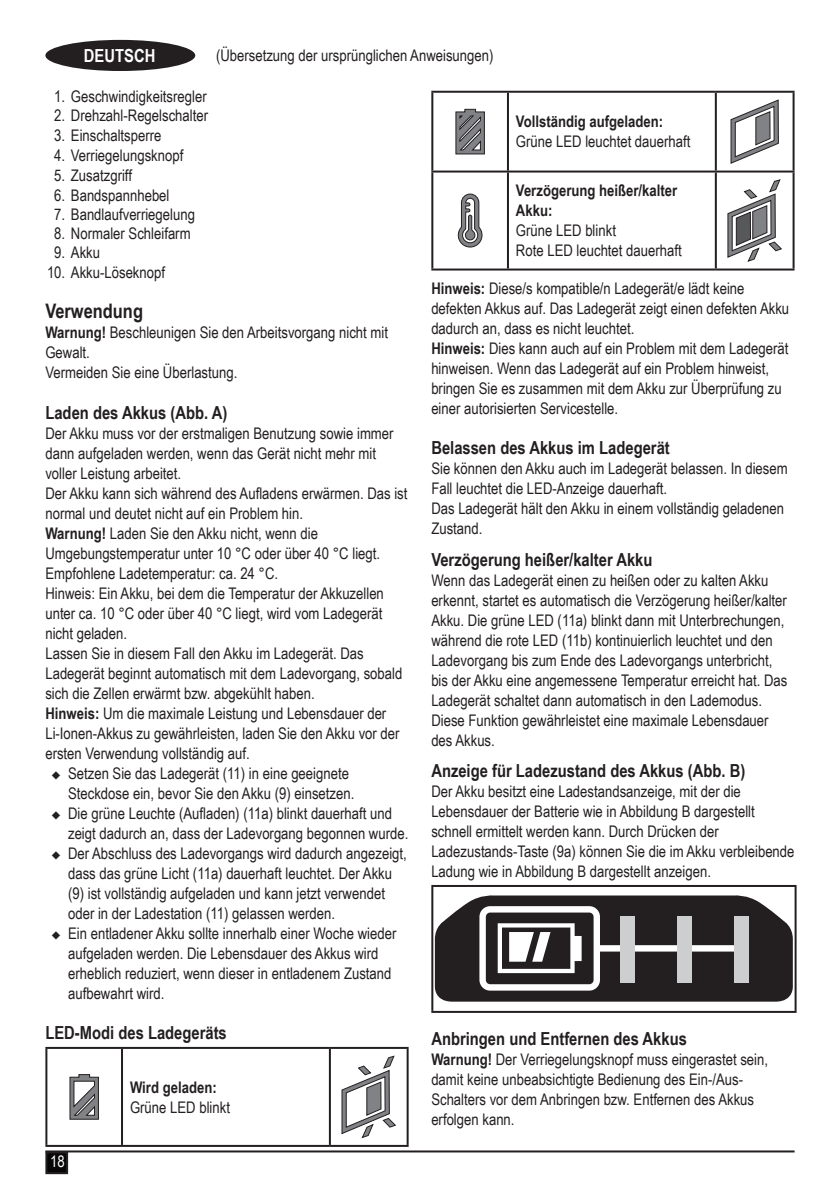
<style>
.page{position:relative;width:840px;height:1191px;background:#fff}
.page>*{position:absolute;margin:0;border:0;box-sizing:border-box;transform-origin:0 0}
.t1{font:700 20px "Arial Narrow";color:#231f20}
.body{font:700 18px "Arial Narrow";color:#231f20}
.t2{font:700 18px "Arial Narrow";color:#fff}
.body-2{font:16px/20px "Arial Narrow";color:#231f20}
.bullet1{font:16px/20px "Arial Narrow";color:#231f20}
.list{font:16px "Arial Narrow";color:#231f20}
.Table{font:16px/20px "Arial Narrow";color:#231f20}
.body-3{font:700 16px/20px "Arial Narrow";color:#231f20}
.t3{font:16px "Arial Narrow";color:#fff}
.s1{font-weight:700}
</style>
<div class="page">
<hr style="left:45px;top:1150px;width:749px;height:2px;background:#231f20">
<div style="left:46px;top:1152px;width:21px;height:21px;background:#060606"></div>
<div style="left:45px;top:1151px;width:23px;height:23px;border:2px solid #231f20"></div>
<div style="left:45px;top:40px;width:150px;height:31px;background:#231f20;border-radius:50%"></div>
<hr style="left:45px;top:1047px;width:77px;height:2px;background:#231f20">
<hr style="left:45px;top:1049px;width:2px;height:95px;background:#231f20">
<hr style="left:122px;top:1047px;width:208px;height:2px;background:#231f20">
<hr style="left:121px;top:1049px;width:2px;height:95px;background:#231f20">
<hr style="left:330px;top:1047px;width:78px;height:2px;background:#231f20">
<hr style="left:329px;top:1049px;width:2px;height:95px;background:#231f20">
<hr style="left:406px;top:1049px;width:2px;height:95px;background:#231f20">
<hr style="left:45px;top:1144px;width:77px;height:2px;background:#231f20">
<hr style="left:122px;top:1144px;width:208px;height:2px;background:#231f20">
<hr style="left:330px;top:1144px;width:78px;height:2px;background:#231f20">
<svg style="left:69px;top:1074px;width:30px;height:45px"></svg>
<svg style="left:341px;top:1055px;width:55px;height:83px"></svg>
<hr style="left:431px;top:91px;width:76px;height:2px;background:#231f20">
<hr style="left:431px;top:93px;width:2px;height:77px;background:#231f20">
<hr style="left:507px;top:91px;width:208px;height:2px;background:#231f20">
<hr style="left:506px;top:93px;width:2px;height:77px;background:#231f20">
<hr style="left:715px;top:91px;width:79px;height:2px;background:#231f20">
<hr style="left:714px;top:93px;width:2px;height:77px;background:#231f20">
<hr style="left:792px;top:93px;width:2px;height:77px;background:#231f20">
<hr style="left:431px;top:170px;width:76px;height:2px;background:#231f20">
<hr style="left:431px;top:172px;width:2px;height:96px;background:#231f20">
<hr style="left:507px;top:170px;width:208px;height:2px;background:#231f20">
<hr style="left:506px;top:172px;width:2px;height:96px;background:#231f20">
<hr style="left:715px;top:170px;width:79px;height:2px;background:#231f20">
<hr style="left:714px;top:172px;width:2px;height:96px;background:#231f20">
<hr style="left:792px;top:172px;width:2px;height:96px;background:#231f20">
<hr style="left:431px;top:268px;width:76px;height:2px;background:#231f20">
<hr style="left:507px;top:268px;width:208px;height:2px;background:#231f20">
<hr style="left:715px;top:268px;width:79px;height:2px;background:#231f20">
<svg style="left:455px;top:109px;width:29px;height:45px"></svg>
<svg style="left:730px;top:99px;width:48px;height:65px"></svg>
<svg style="left:457px;top:193px;width:25px;height:54px"></svg>
<svg style="left:727px;top:179px;width:54px;height:83px"></svg>
<hr style="left:431px;top:885px;width:365px;height:2px;background:#231f20">
<hr style="left:431px;top:887px;width:2px;height:124px;background:#231f20">
<hr style="left:794px;top:887px;width:2px;height:124px;background:#231f20">
<hr style="left:431px;top:1011px;width:365px;height:2px;background:#231f20">
<svg style="left:434px;top:895px;width:358px;height:106px"></svg>
<div style="left:620px;top:916px;width:14px;height:66px;background:#cdced0"></div>
<div style="left:677px;top:916px;width:14px;height:66px;background:#cdced0"></div>
<div style="left:733px;top:916px;width:14px;height:66px;background:#cdced0"></div>
<p class="t2" style="left:84px;top:42px;width:73px">DEUTSCH</p>
<p class="body-2" style="left:216px;top:44px;width:279px">(Übersetzung der ursprünglichen Anweisungen)</p>
<p class="list" style="left:54px;top:85px;width:154px">1. Geschwindigkeitsregler</p>
<p class="list" style="left:54px;top:104px;width:155px">2. Drehzahl-Regelschalter</p>
<p class="list" style="left:54px;top:124px;width:109px">3. Einschaltsperre</p>
<p class="list" style="left:54px;top:144px;width:130px">4. Verriegelungsknopf</p>
<p class="list" style="left:54px;top:164px;width:79px">5. Zusatzgriff</p>
<p class="list" style="left:54px;top:183px;width:117px">6. Bandspannhebel</p>
<p class="list" style="left:54px;top:202px;width:142px">7. Bandlaufverriegelung</p>
<p class="list" style="left:54px;top:222px;width:138px">8. Normaler Schleifarm</p>
<p class="list" style="left:54px;top:241px;width:47px">9. Akku</p>
<p class="list" style="left:47px;top:261px;width:119px">10. Akku-Löseknopf</p>
<p class="t1" style="left:45px;top:296px;width:99px">Verwendung</p>
<p class="body-2" style="left:45px;top:322px;width:344px"><span class="s1">Warnung!</span> Beschleunigen Sie den Arbeitsvorgang nicht mit<br>Gewalt.<br>Vermeiden Sie eine Überlastung.</p>
<p class="body" style="left:45px;top:399px;width:183px">Laden des Akkus (Abb. A)</p>
<p class="body-2" style="left:45px;top:422px;width:363px">Der Akku muss vor der erstmaligen Benutzung sowie immer dann aufgeladen werden, wenn das Gerät nicht mehr mit voller Leistung arbeitet.<br>Der Akku kann sich während des Aufladens erwärmen. Das ist normal und deutet nicht auf ein Problem hin.</p>
<p class="Table" style="left:45px;top:522px;width:336px"><span class="s1">Warnung!</span> Laden Sie den Akku nicht, wenn die<br>Umgebungstemperatur unter 10 °C oder über 40 °C liegt.<br>Empfohlene Ladetemperatur: ca. 24 °C.</p>
<p class="body-2" style="left:45px;top:582px;width:340px;text-align:justify">Hinweis: Ein Akku, bei dem die Temperatur der Akkuzellen unter ca. 10 °C oder über 40 °C liegt, wird vom Ladegerät nicht geladen.</p>
<p class="body-2" style="left:45px;top:642px;width:358px">Lassen Sie in diesem Fall den Akku im Ladegerät. Das<br>Ladegerät beginnt automatisch mit dem Ladevorgang, sobald sich die Zellen erwärmt bzw. abgekühlt haben.</p>
<p class="bullet1" style="left:45px;top:702px;width:355px"><span class="s1">Hinweis:</span> Um die maximale Leistung und Lebensdauer der<br>Li-Ionen-Akkus zu gewährleisten, laden Sie den Akku vor der ersten Verwendung vollständig auf.</p>
<p class="bullet1" style="left:68px;top:762px;width:287px;text-indent:-17px">◆ Setzen Sie das Ladegerät (11) in eine geeignete<br>Steckdose ein, bevor Sie den Akku (9) einsetzen.</p>
<p class="bullet1" style="left:68px;top:802px;width:341px;text-indent:-17px">◆ Die grüne Leuchte (Aufladen) (11a) blinkt dauerhaft und zeigt dadurch an, dass der Ladevorgang begonnen wurde.</p>
<p class="bullet1" style="left:68px;top:842px;width:340px;text-indent:-17px">◆ Der Abschluss des Ladevorgangs wird dadurch angezeigt, dass das grüne Licht (11a) dauerhaft leuchtet. Der Akku (9) ist vollständig aufgeladen und kann jetzt verwendet oder in der Ladestation (11) gelassen werden.</p>
<p class="bullet1" style="left:68px;top:922px;width:329px;text-indent:-17px">◆ Ein entladener Akku sollte innerhalb einer Woche wieder aufgeladen werden. Die Lebensdauer des Akkus wird erheblich reduziert, wenn dieser in entladenem Zustand aufbewahrt wird.</p>
<p class="body" style="left:45px;top:1019px;width:183px">LED-Modi des Ladegeräts</p>
<p class="body-3" style="left:130px;top:1076px;width:88px">Wird geladen:</p>
<p class="body-2" style="left:130px;top:1096px;width:101px">Grüne LED blinkt</p>
<p class="body-3" style="left:515px;top:111px;width:149px">Vollständig aufgeladen:</p>
<p class="body-2" style="left:515px;top:131px;width:176px">Grüne LED leuchtet dauerhaft</p>
<p class="body-3" style="left:515px;top:180px;width:163px">Verzögerung heißer/kalter<br>Akku:</p>
<p class="body-2" style="left:515px;top:220px;width:101px">Grüne LED blinkt</p>
<p class="body-2" style="left:515px;top:240px;width:167px">Rote LED leuchtet dauerhaft</p>
<p class="body-2" style="left:431px;top:278px;width:359px"><span class="s1">Hinweis:</span> Diese/s kompatible/n Ladegerät/e lädt keine defekten Akkus auf. Das Ladegerät zeigt einen defekten Akku dadurch an, dass es nicht leuchtet.</p>
<p class="body-2" style="left:431px;top:338px;width:358px"><span class="s1">Hinweis:</span> Dies kann auch auf ein Problem mit dem Ladegerät hinweisen. Wenn das Ladegerät auf ein Problem hinweist, bringen Sie es zusammen mit dem Akku zur Überprüfung zu einer autorisierten Servicestelle.</p>
<p class="body" style="left:431px;top:434px;width:240px">Belassen des Akkus im Ladegerät</p>
<p class="body-2" style="left:431px;top:458px;width:357px">Sie können den Akku auch im Ladegerät belassen. In diesem Fall leuchtet die LED-Anzeige dauerhaft.<br>Das Ladegerät hält den Akku in einem vollständig geladenen Zustand.</p>
<p class="body" style="left:431px;top:545px;width:222px">Verzögerung heißer/kalter Akku</p>
<p class="body-2" style="left:431px;top:569px;width:357px">Wenn das Ladegerät einen zu heißen oder zu kalten Akku erkennt, startet es automatisch die Verzögerung heißer/kalter Akku. Die grüne LED (11a) blinkt dann mit Unterbrechungen, während die rote LED (11b) kontinuierlich leuchtet und den Ladevorgang bis zum Ende des Ladevorgangs unterbricht, bis der Akku eine angemessene Temperatur erreicht hat. Das Ladegerät schaltet dann automatisch in den Lademodus.<br>Diese Funktion gewährleistet eine maximale Lebensdauer des Akkus.</p>
<p class="body" style="left:431px;top:757px;width:315px">Anzeige für Ladezustand des Akkus (Abb. B)</p>
<p class="body-2" style="left:431px;top:780px;width:364px">Der Akku besitzt eine Ladestandsanzeige, mit der die Lebensdauer der Batterie wie in Abbildung B dargestellt schnell ermittelt werden kann. Durch Drücken der Ladezustands-Taste (9a) können Sie die im Akku verbleibende Ladung wie in Abbildung B dargestellt anzeigen.</p>
<p class="body" style="left:431px;top:1025px;width:257px">Anbringen und Entfernen des Akkus</p>
<p class="body-2" style="left:431px;top:1048px;width:338px"><span class="s1">Warnung!</span> Der Verriegelungsknopf muss eingerastet sein, damit keine unbeabsichtigte Bedienung des Ein-/Aus-Schalters vor dem Anbringen bzw. Entfernen des Akkus erfolgen kann.</p>
<p class="t3" style="left:50px;top:1150px;width:16px">18</p>
</div>
